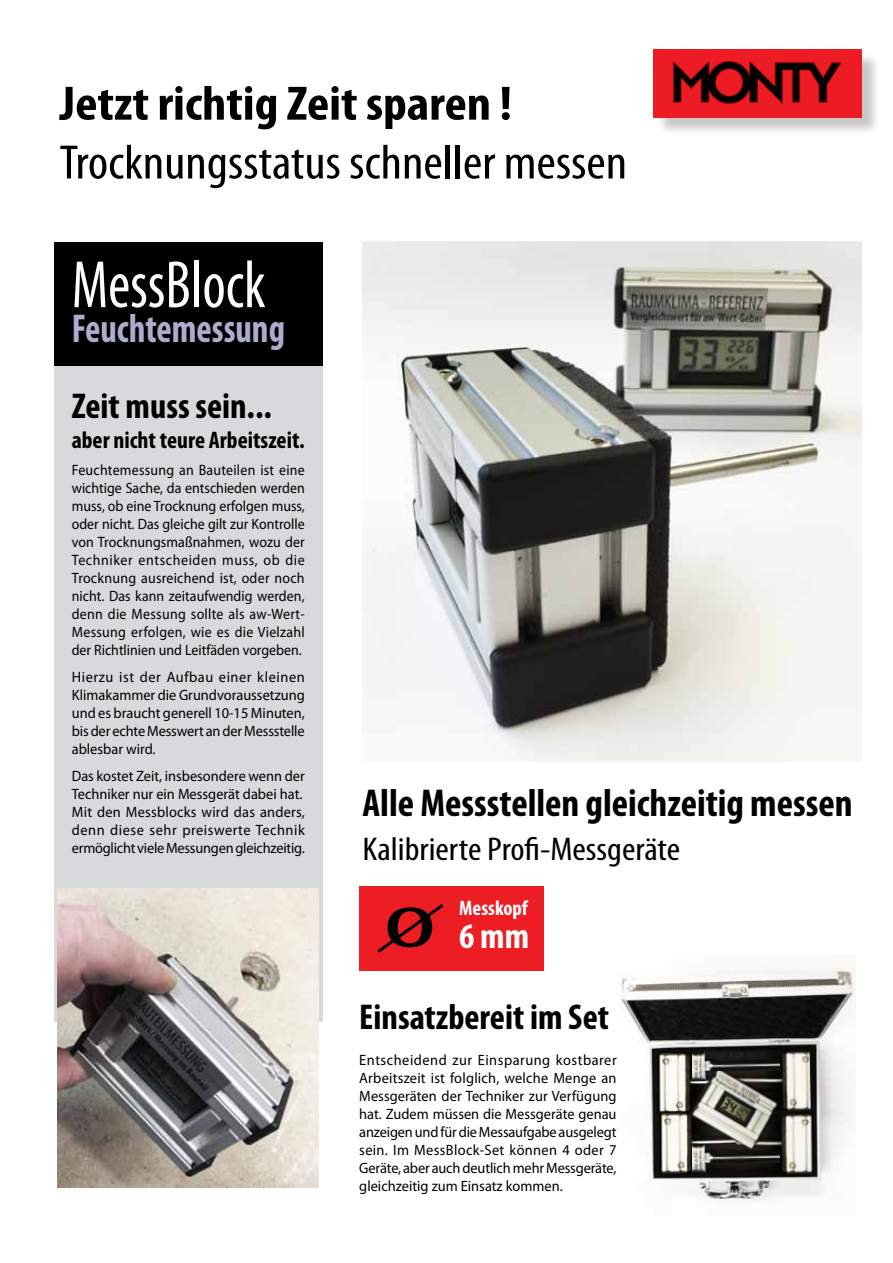
<style>
.page{position:relative;width:893px;height:1263px;background:#fff}
.page>*{position:absolute;margin:0;border:0;box-sizing:border-box;transform-origin:0 0}
.t1{font:condensed 67.5px "Myriad Pro";color:#fff;scale:.9 1}
.t2{font:condensed 60px "Myriad Pro";color:#000;scale:2.25 1}
.t3{font:condensed 48.6px "Myriad Pro";color:#000;scale:1.09 1}
.t4{font:700 condensed 48.6px "Myriad Pro";color:#000;scale:1.09 1}
.t5{font:700 condensed 40.5px "Myriad Pro";color:#acaccf;scale:.9 1}
.t6{font:700 condensed 39px "Myriad Pro";color:#000}
.t7{font:700 condensed 36px "Myriad Pro";color:#000}
.t8{font:700 condensed 36px "Myriad Pro";color:#fff}
.t9{font:condensed 33px "Myriad Pro";color:#000;scale:1.12 1}
.t10{font:700 condensed 24px "Myriad Pro";color:#000}
.t11{font:700 condensed 21px "Myriad Pro";color:#fff}
.t12{font:15px/18px "Myriad Pro";color:#000;text-align:justify;scale:.96 1}
.t13{font:15px/18px "Myriad Pro";color:#000;text-align:justify;scale:.93 1}
</style>
<div class="page">
<div style="left:656px;top:52px;width:224px;height:84px;background:#000;opacity:.22"></div>
<img style="left:654px;top:50px;width:208px;height:68px">
<div style="left:54px;top:242px;width:269px;height:779px;background:#d7d9da"></div>
<div style="left:54px;top:242px;width:269px;height:123px;background:#000"></div>
<img style="left:362px;top:242px;width:500px;height:520px">
<img style="left:58px;top:889px;width:261px;height:299px">
<img style="left:621px;top:965px;width:233px;height:236px">
<img style="left:657px;top:1051px;width:72px;height:65px">
<img style="left:658px;top:1111px;width:75px;height:65px">
<img style="left:729px;top:1048px;width:82px;height:62px">
<img style="left:733px;top:1110px;width:81px;height:66px">
<img style="left:689px;top:1064px;width:93px;height:87px">
<img style="left:692px;top:1052px;width:13px;height:28px">
<img style="left:705px;top:1059px;width:74px;height:11px">
<img style="left:692px;top:1144px;width:13px;height:28px">
<img style="left:705px;top:1151px;width:74px;height:11px">
<div style="left:359px;top:886px;width:185px;height:85px;background:#ed1d24"></div>
<svg style="left:377px;top:904px;width:67px;height:49px"></svg>
<h3 class="t4" style="left:60px;top:73px;width:417px">Jetzt richtig Zeit sparen !</h3>
<h3 class="t3" style="left:60px;top:133px;width:522px">Trocknungsstatus schneller messen</h3>
<h1 class="t1" style="left:72px;top:244px;width:217px">MessBlock</h1>
<h3 class="t5" style="left:72px;top:303px;width:238px">Feuchtemessung</h3>
<h3 class="t7" style="left:72px;top:384px;width:202px">Zeit muss sein...</h3>
<h3 class="t10" style="left:72px;top:425px;width:235px">aber nicht teure Arbeitszeit.</h3>
<p class="t13" style="left:72px;top:461px;width:252px">Feuchtemessung an Bauteilen ist eine wichtige Sache, da entschieden werden muss, ob eine Trocknung erfolgen muss, oder nicht. Das gleiche gilt zur Kontrolle von Trocknungsmaßnahmen, wozu der Techniker entscheiden muss, ob die Trocknung ausreichend ist, oder noch nicht. Das kann zeitaufwendig werden, denn die Messung sollte als aw-Wert-Messung erfolgen, wie es die Vielzahl der Richtlinien und Leitfäden vorgeben.</p>
<p class="t12" style="left:72px;top:668px;width:244px">Hierzu ist der Aufbau einer kleinen Klimakammer die Grundvoraussetzung und es braucht generell 10-15 Minuten, bis der echte Messwert an der Messstelle ablesbar wird.</p>
<p class="t12" style="left:72px;top:767px;width:244px;text-align:left">Das kostet Zeit, insbesondere wenn der Techniker nur ein Messgerät dabei hat.<br>Mit den Messblocks wird das anders, denn diese sehr preiswerte Technik ermöglicht viele Messungen gleichzeitig.</p>
<h3 class="t6" style="left:362px;top:779px;width:492px">Alle Messstellen gleichzeitig messen</h3>
<h3 class="t9" style="left:362px;top:829px;width:285px">Kalibrierte Profi-Messgeräte</h3>
<h2 class="t2" style="left:384px;top:891px;width:25px">0</h2>
<h3 class="t11" style="left:459px;top:895px;width:70px">Messkopf</h3>
<h3 class="t8" style="left:459px;top:914px;width:72px">6 mm</h3>
<h3 class="t7" style="left:359px;top:995px;width:251px">Einsatzbereit im Set</h3>
<p class="t12" style="left:359px;top:1051px;width:270px">Entscheidend zur Einsparung kostbarer Arbeitszeit ist folglich, welche Menge an Messgeräten der Techniker zur Verfügung hat. Zudem müssen die Messgeräte genau anzeigen und für die Messaufgabe ausgelegt sein. Im MessBlock-Set können 4 oder 7<br>Geräte, aber auch deutlich mehr Messgeräte, gleichzeitig zum Einsatz kommen.</p>
</div>
